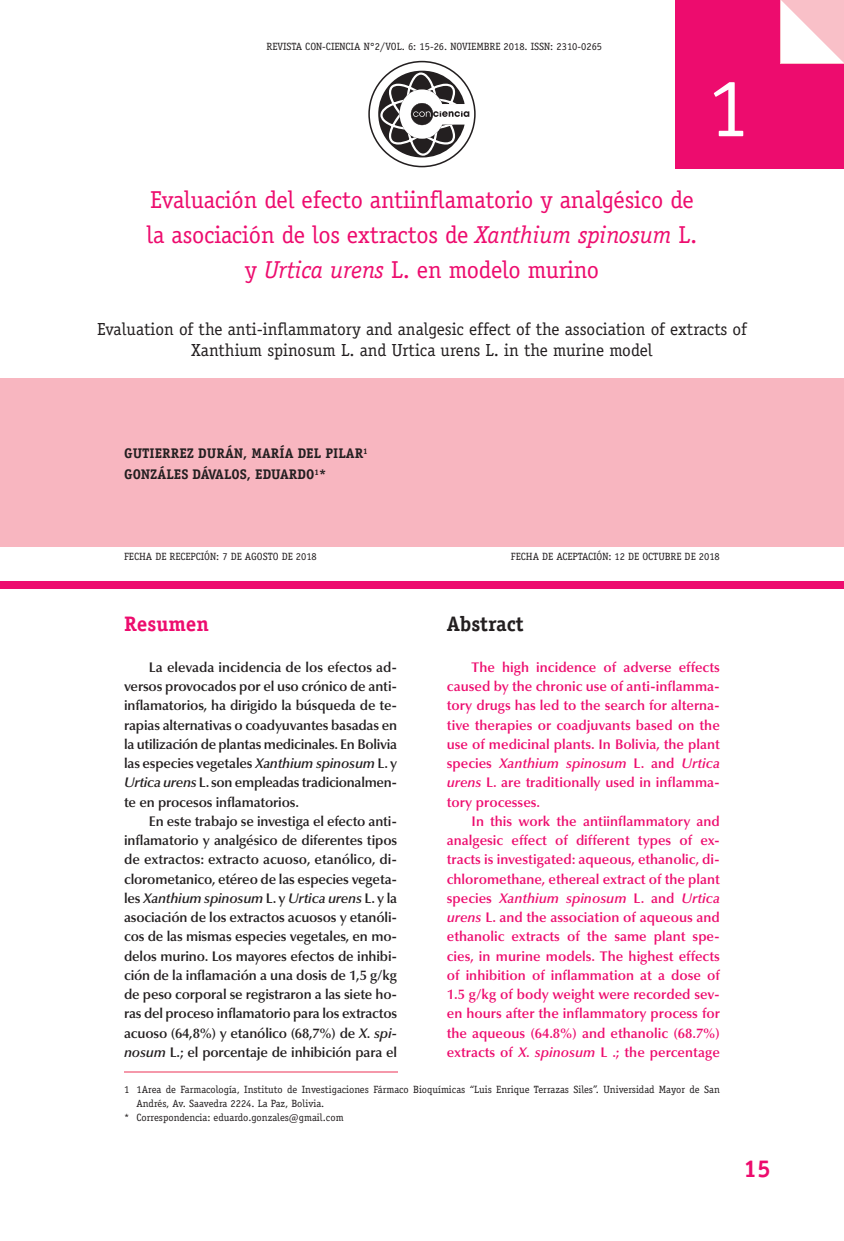
<style>
.page{position:relative;width:844px;height:1241px;background:#fff}
.page>*{position:absolute;margin:0;border:0;box-sizing:border-box;transform-origin:0 0}
.t1{font:84px "Officina Serif Std";color:#fff}
.t2{font:24.5px/35px "Officina Serif Std";letter-spacing:-.005em;color:#ed0c6e;text-align:center}
.t3{font:700 24.5px "Officina Serif Std";color:#ed0c6e}
.t4{font:700 21px "Officina Serif Std";color:#231f20}
.t5{font:700 21px "Officina Serif Std";color:#ed0c6e}
.t6{font:17.5px/21px "Officina Serif Std";color:#231f20;text-align:center}
.t7{font:600 14px/19.2px "Optima LT Std";letter-spacing:-.015em;color:#231f20;text-align:justify}
.t8{font:600 14px/19.2px "Optima LT Std";color:#ed0c6e;text-align:justify}
.t9{font:700 14px/21px "Officina Serif Std";color:#231f20}
.t10{font:10.5px "Officina Serif Std";color:#231f20}
.s1{font-style:italic}
</style>
<div class="page">
<div style="left:0;top:378px;width:843px;height:168px;background:#f8b6c0"></div>
<div style="left:0;top:581px;width:843px;height:7px;background:#ed0c6e"></div>
<svg style="left:368px;top:61px;width:107px;height:106px"></svg>
<div style="left:675px;top:0;width:168px;height:168px;background:#ed0c6e"></div>
<svg style="left:780px;top:0;width:63px;height:63px;background:#fbdfe3"></svg>
<hr style="left:124px;top:1071px;width:273px;height:1px;background:#f598aa">
<p class="t10" style="left:266px;top:42px;width:337px">REVISTA CON-CIENCIA N°2/VOL. 6: 15-26. NOVIEMBRE 2018. ISSN: 2310-0265</p>
<h1 class="t1" style="left:707px;top:75px;width:43px">1</h1>
<h2 class="t2" style="left:146px;top:185px;width:552px">Evaluación del efecto antiinflamatorio y analgésico de la asociación de los extractos de <span class="s1">Xanthium spinosum</span> L. y <span class="s1">Urtica urens</span> L. en modelo murino</h2>
<p class="t6" style="left:97px;top:319px;width:651px">Evaluation of the anti-inflammatory and analgesic effect of the association of extracts of<br>Xanthium spinosum L. and Urtica urens L. in the murine model</p>
<p class="t9" style="left:124px;top:444px;width:245px">GUTIERREZ DURÁN, MARÍA DEL PILAR<sup>1<br></sup>GONZÁLES DÁVALOS, EDUARDO<sup>1</sup>*</p>
<p class="t10" style="left:124px;top:552px;width:194px">FECHA DE RECEPCIÓN: 7 DE AGOSTO DE 2018</p>
<p class="t10" style="left:510px;top:552px;width:210px">FECHA DE ACEPTACIÓN: 12 DE OCTUBRE DE 2018</p>
<h3 class="t5" style="left:124px;top:616px;width:86px">Resumen</h3>
<p class="t7" style="left:124px;top:658px;width:274px;text-indent:25px">La elevada incidencia de los efectos ad&shy;versos provocados por el uso crónico de anti&shy;inflamatorios, ha dirigido la búsqueda de te&shy;rapias alternativas o coadyuvantes basadas en la utilización de plantas medicinales. En Bolivia las especies vegetales <span class="s1">Xanthium spinosum</span> L. y <span class="s1">Urtica urens</span> L. son empleadas tradicionalmen&shy;te en procesos inflamatorios.</p>
<p class="t7" style="left:124px;top:812px;width:274px;text-indent:25px">En este trabajo se investiga el efecto anti&shy;inflamatorio y analgésico de diferentes tipos de extractos: extracto acuoso, etanólico, di&shy;clorometanico, etéreo de las especies vegeta&shy;les <span class="s1">Xanthium spinosum</span> L. y <span class="s1">Urtica urens</span> L. y la asociación de los extractos acuosos y etanóli&shy;cos de las mismas especies vegetales, en mo&shy;delos murino. Los mayores efectos de inhibi&shy;ción de la inflamación a una dosis de 1,5 g/kg de peso corporal se registraron a las siete ho&shy;ras del proceso inflamatorio para los extractos acuoso (64,8%) y etanólico (68,7%) de <span class="s1">X. spi&shy;nosum</span> L.; el porcentaje de inhibición para el</p>
<h3 class="t4" style="left:446px;top:616px;width:78px">Abstract</h3>
<p class="t8" style="left:446px;top:658px;width:274px;text-indent:25px">The high incidence of adverse effects caused by the chronic use of anti-inflamma&shy;tory drugs has led to the search for alterna&shy;tive therapies or coadjuvants based on the use of medicinal plants. In Bolivia, the plant species <span class="s1">Xanthium spinosum</span> L. and <span class="s1">Urtica urens</span> L. are traditionally used in inflamma&shy;tory processes.</p>
<p class="t8" style="left:446px;top:812px;width:274px;text-indent:25px">In this work the antiinflammatory and analgesic effect of different types of ex&shy;tracts is investigated: aqueous, ethanolic, di&shy;chloromethane, ethereal extract of the plant species <span class="s1">Xanthium spinosum</span> L. and <span class="s1">Urtica urens</span> L. and the association of aqueous and ethanolic extracts of the same plant spe&shy;cies, in murine models. The highest effects of inhibition of inflammation at a dose of 1.5 g/kg of body weight were recorded sev&shy;en hours after the inflammatory process for the aqueous (64.8%) and ethanolic (68.7%) extracts of <span class="s1">X. spinosum</span> L .; the percentage</p>
<p class="t10" style="left:124px;top:1084px;width:597px">1 1Area de Farmacología, Instituto de Investigaciones Fármaco Bioquímicas “Luis Enrique Terrazas Siles”. Universidad Mayor de San</p>
<p class="t10" style="left:136px;top:1098px;width:189px">Andrés, Av. Saavedra 2224. La Paz, Bolivia.</p>
<p class="t10" style="left:124px;top:1112px;width:221px">* Correspondencia: eduardo.gonzales@gmail.com</p>
<h2 class="t3" style="left:743px;top:1158px;width:29px">15</h2>
</div>
